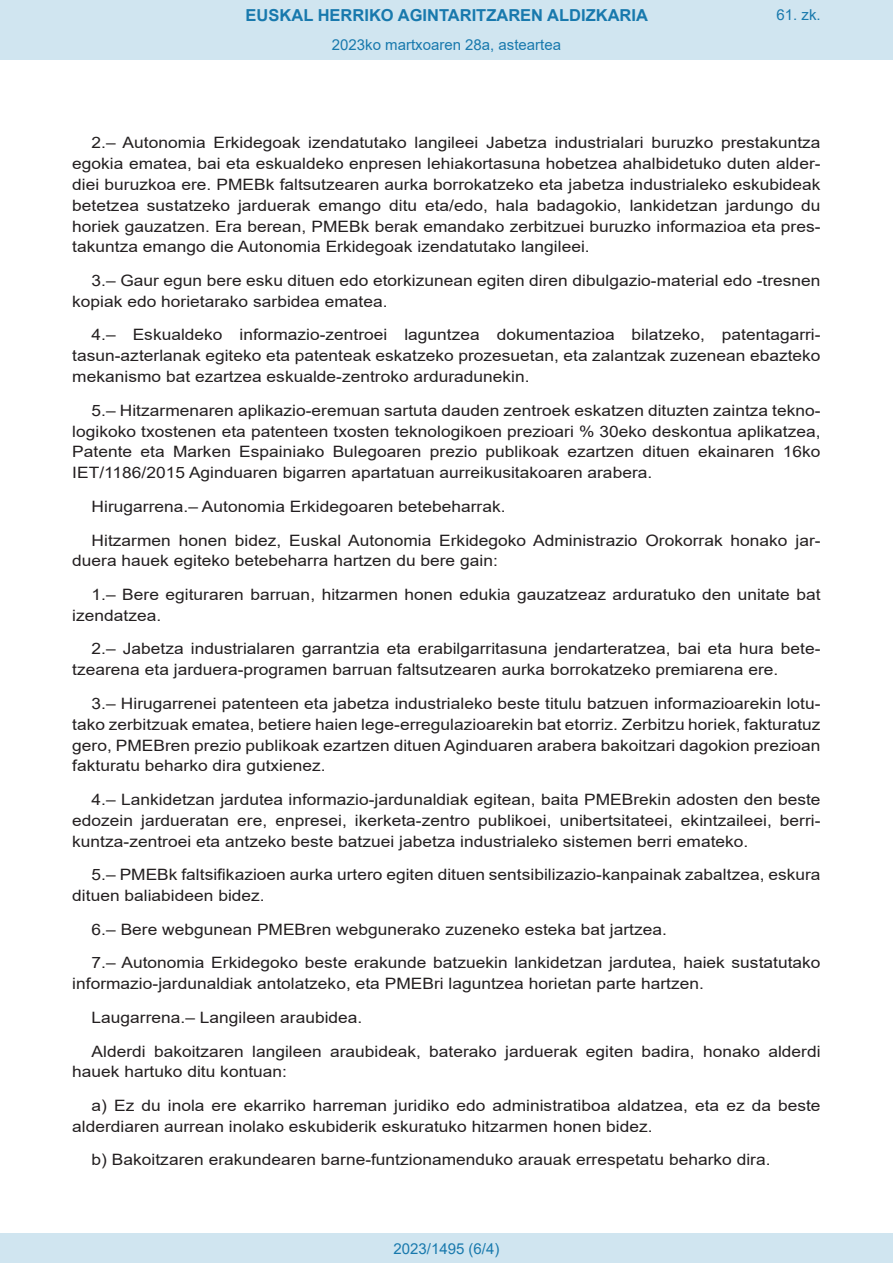
<style>
.page{position:relative;width:893px;height:1263px;background:#fff}
.page>*{position:absolute;margin:0;border:0;box-sizing:border-box;transform-origin:0 0}
.t1{font:700 16.5px "Arial";color:#1879ad}
.BOPVDetalle{font:15.6px/20.9px "Arial";color:#231f20;scale:1.11 1}
.Paginacion_Centro{font:15px "Arial";color:#1879ad}
</style>
<div class="page">
<div style="left:0;top:0;width:893px;height:60px;background:#d0e5f0"></div>
<div style="left:0;top:1233px;width:893px;height:30px;background:#d0e5f0"></div>
<p class="t1" style="left:246px;top:3px;width:404px">EUSKAL HERRIKO AGINTARITZAREN ALDIZKARIA</p>
<p class="Paginacion_Centro" style="left:332px;top:35px;width:231px">2023ko martxoaren 28a, asteartea</p>
<p class="Paginacion_Centro" style="left:776px;top:5px;width:46px">61. zk.</p>
<p class="BOPVDetalle" style="left:72px;top:132px;width:676px;text-align:justify;text-indent:19px">2.– Autonomia Erkidegoak izendatutako langileei Jabetza industrialari buruzko prestakuntza egokia ematea, bai eta eskualdeko enpresen lehiakortasuna hobetzea ahalbidetuko duten alder&shy;diei buruzkoa ere. PMEBk faltsutzearen aurka borrokatzeko eta jabetza industrialeko eskubideak betetzea sustatzeko jarduerak emango ditu eta/edo, hala badagokio, lankidetzan jardungo du horiek gauzatzen. Era berean, PMEBk berak emandako zerbitzuei buruzko informazioa eta pres&shy;takuntza emango die Autonomia Erkidegoak izendatutako langileei.</p>
<p class="BOPVDetalle" style="left:72px;top:270px;width:676px;text-indent:19px">3.– Gaur egun bere esku dituen edo etorkizunean egiten diren dibulgazio-material edo -tresnen kopiak edo horietarako sarbidea ematea.</p>
<p class="BOPVDetalle" style="left:72px;top:324px;width:676px;text-align:justify;text-indent:19px">4.– Eskualdeko informazio-zentroei laguntzea dokumentazioa bilatzeko, patentagarri&shy;tasun-azterlanak egiteko eta patenteak eskatzeko prozesuetan, eta zalantzak zuzenean ebazteko mekanismo bat ezartzea eskualde-zentroko arduradunekin.</p>
<p class="BOPVDetalle" style="left:72px;top:400px;width:676px;text-align:justify;text-indent:19px">5.– Hitzarmenaren aplikazio-eremuan sartuta dauden zentroek eskatzen dituzten zaintza tekno&shy;logikoko txostenen eta patenteen txosten teknologikoen prezioari % 30eko deskontua aplikatzea, Patente eta Marken Espainiako Bulegoaren prezio publikoak ezartzen dituen ekainaren 16ko IET/1186/2015 Aginduaren bigarren apartatuan aurreikusitakoaren arabera.</p>
<p class="BOPVDetalle" style="left:92px;top:496px;width:374px">Hirugarrena.– Autonomia Erkidegoaren betebeharrak.</p>
<p class="BOPVDetalle" style="left:72px;top:529px;width:676px;text-indent:19px">Hitzarmen honen bidez, Euskal Autonomia Erkidegoko Administrazio Orokorrak honako jar&shy;duera hauek egiteko betebeharra hartzen du bere gain:</p>
<p class="BOPVDetalle" style="left:72px;top:584px;width:676px;text-indent:19px">1.– Bere egituraren barruan, hitzarmen honen edukia gauzatzeaz arduratuko den unitate bat izendatzea.</p>
<p class="BOPVDetalle" style="left:72px;top:638px;width:676px;text-indent:19px">2.– Jabetza industrialaren garrantzia eta erabilgarritasuna jendarteratzea, bai eta hura bete&shy;tzearena eta jarduera-programen barruan faltsutzearen aurka borrokatzeko premiarena ere.</p>
<p class="BOPVDetalle" style="left:72px;top:693px;width:676px;text-align:justify;text-indent:19px">3.– Hirugarrenei patenteen eta jabetza industrialeko beste titulu batzuen informazioarekin lotu&shy;tako zerbitzuak ematea, betiere haien lege-erregulazioarekin bat etorriz. Zerbitzu horiek, fakturatuz gero, PMEBren prezio publikoak ezartzen dituen Aginduaren arabera bakoitzari dagokion prezioan fakturatu beharko dira gutxienez.</p>
<p class="BOPVDetalle" style="left:72px;top:789px;width:676px;text-align:justify;text-indent:19px">4.– Lankidetzan jardutea informazio-jardunaldiak egitean, baita PMEBrekin adosten den beste edozein jardueratan ere, enpresei, ikerketa-zentro publikoei, unibertsitateei, ekintzaileei, berri&shy;kuntza-zentroei eta antzeko beste batzuei jabetza industrialeko sistemen berri emateko.</p>
<p class="BOPVDetalle" style="left:72px;top:864px;width:676px;text-indent:19px">5.– PMEBk faltsifikazioen aurka urtero egiten dituen sentsibilizazio-kanpainak zabaltzea, eskura dituen baliabideen bidez.</p>
<p class="BOPVDetalle" style="left:92px;top:919px;width:520px">6.– Bere webgunean PMEBren webgunerako zuzeneko esteka bat jartzea.</p>
<p class="BOPVDetalle" style="left:72px;top:952px;width:676px;text-indent:19px">7.– Autonomia Erkidegoko beste erakunde batzuekin lankidetzan jardutea, haiek sustatutako informazio-jardunaldiak antolatzeko, eta PMEBri laguntzea horietan parte hartzen.</p>
<p class="BOPVDetalle" style="left:92px;top:1007px;width:245px">Laugarrena.– Langileen araubidea.</p>
<p class="BOPVDetalle" style="left:72px;top:1040px;width:676px;text-indent:19px">Alderdi bakoitzaren langileen araubideak, baterako jarduerak egiten badira, honako alderdi hauek hartuko ditu kontuan:</p>
<p class="BOPVDetalle" style="left:72px;top:1095px;width:676px;text-indent:19px">a) Ez du inola ere ekarriko harreman juridiko edo administratiboa aldatzea, eta ez da beste alderdiaren aurrean inolako eskubiderik eskuratuko hitzarmen honen bidez.</p>
<p class="BOPVDetalle" style="left:92px;top:1149px;width:613px">b) Bakoitzaren erakundearen barne-funtzionamenduko arauak errespetatu beharko dira.</p>
<p class="Paginacion_Centro" style="left:393px;top:1238px;width:107px">2023/1495 (6/4)</p>
</div>
